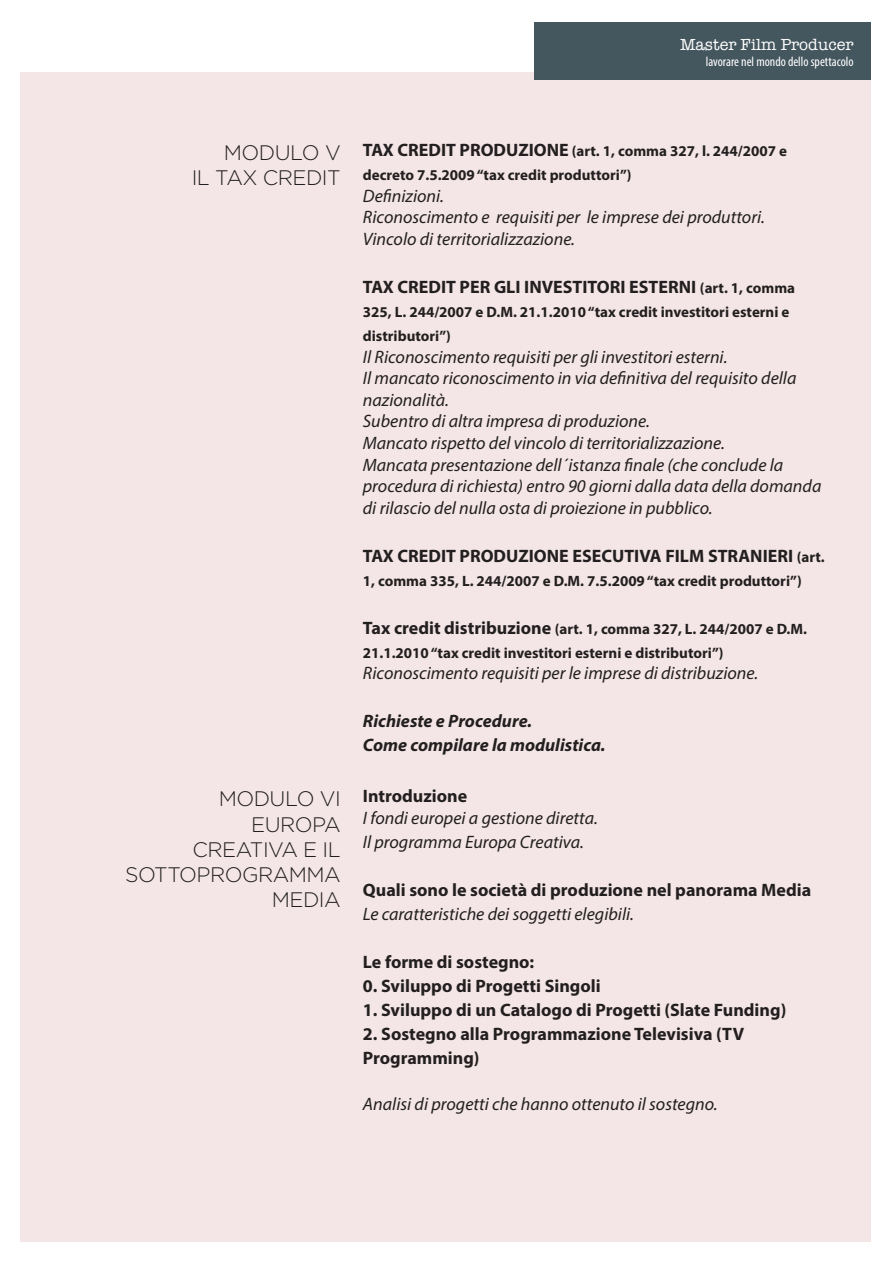
<style>
.page{position:relative;width:893px;height:1263px;background:#fff}
.page>*{position:absolute;margin:0;border:0;box-sizing:border-box;transform-origin:0 0}
.t1{font:300 21px/25.2px "Gotham HTF";letter-spacing:-.025em;color:#231f20;text-align:right}
.t2{font:italic 18px/21.6px "Myriad Pro";color:#231f20}
.t3{font:700 18px/24px "Myriad Pro";color:#231f20}
.t4{font:italic 700 18px "Myriad Pro";color:#231f20}
.t5{font:16.5px "American Typewriter";color:#fff}
.t6{font:700 15px/24px "Myriad Pro";color:#231f20}
.t7{font:condensed 13.5px "Myriad Pro";color:#fff}
.s1{font-size:18px}
.s2{font-size:15px}
</style>
<div class="page">
<div style="left:21px;top:72px;width:850px;height:1170px;background:#f4e6e6"></div>
<div style="left:534px;top:22px;width:337px;height:57px;background:#44565e"></div>
<p class="t5" style="left:680px;top:32px;width:175px">Master Film Producer</p>
<p class="t7" style="left:706px;top:53px;width:149px">lavorare nel mondo dello spettacolo</p>
<p class="t1" style="left:224px;top:140px;width:118px">MODULO V</p>
<p class="t1" style="left:192px;top:165px;width:151px">IL TAX CREDIT</p>
<p class="t1" style="left:219px;top:786px;width:124px">MODULO VI</p>
<p class="t1" style="left:125px;top:811px;width:217px">EUROPA<br>CREATIVA E IL<br>SOTTOPROGRAMMA<br>MEDIA</p>
<p class="t6" style="left:363px;top:139px;width:426px"><span class="s1">TAX CREDIT PRODUZIONE</span> (art. 1, comma 327, l. 244/2007 e decreto 7.5.2009 “tax credit produttori”)</p>
<p class="t2" style="left:363px;top:185px;width:83px">Definizioni.</p>
<p class="t2" style="left:363px;top:206px;width:404px">Riconoscimento e requisiti per le imprese dei produttori.</p>
<p class="t2" style="left:363px;top:228px;width:214px">Vincolo di territorializzazione.</p>
<p class="t3" style="left:363px;top:274px;width:434px">TAX CREDIT PER GLI INVESTITORI ESTERNI <span class="s2">(art. 1, comma</span></p>
<p class="t6" style="left:363px;top:299px;width:428px">325, L. 244/2007 e D.M. 21.1.2010 “tax credit investitori esterni e distributori”)</p>
<p class="t2" style="left:363px;top:345px;width:366px">Il Riconoscimento requisiti per gli investitori esterni.</p>
<p class="t2" style="left:363px;top:367px;width:435px">Il mancato riconoscimento in via definitiva del requisito della nazionalità.</p>
<p class="t2" style="left:363px;top:410px;width:289px">Subentro di altra impresa di produzione.</p>
<p class="t2" style="left:363px;top:432px;width:363px">Mancato rispetto del vincolo di territorializzazione.</p>
<p class="t2" style="left:363px;top:453px;width:460px">Mancata presentazione dell´istanza finale (che conclude la procedura di richiesta) entro 90 giorni dalla data della domanda di rilascio del nulla osta di proiezione in pubblico.</p>
<p class="t3" style="left:363px;top:543px;width:463px">TAX CREDIT PRODUZIONE ESECUTIVA FILM STRANIERI <span class="s2">(art.</span></p>
<p class="t6" style="left:363px;top:568px;width:440px">1, comma 335, L. 244/2007 e D.M. 7.5.2009 “tax credit produttori”)</p>
<p class="t6" style="left:363px;top:616px;width:446px"><span class="s1">Tax credit distribuzione</span> (art. 1, comma 327, L. 244/2007 e D.M.<br>21.1.2010 “tax credit investitori esterni e distributori”)</p>
<p class="t2" style="left:363px;top:662px;width:397px">Riconoscimento requisiti per le imprese di distribuzione.</p>
<p class="t4" style="left:363px;top:710px;width:171px">Richieste e Procedure.</p>
<p class="t4" style="left:363px;top:734px;width:244px">Come compilare la modulistica.</p>
<p class="t3" style="left:363px;top:784px;width:106px">Introduzione</p>
<p class="t2" style="left:363px;top:807px;width:237px">I fondi europei a gestione diretta.</p>
<p class="t2" style="left:363px;top:831px;width:223px">Il programma Europa Creativa.</p>
<p class="t3" style="left:363px;top:877px;width:450px">Quali sono le società di produzione nel panorama Media</p>
<p class="t2" style="left:363px;top:903px;width:273px">Le caratteristiche dei soggetti elegibili.</p>
<p class="t3" style="left:363px;top:949px;width:173px">Le forme di sostegno:</p>
<p class="t3" style="left:363px;top:973px;width:239px">0. Sviluppo di Progetti Singoli</p>
<p class="t3" style="left:363px;top:997px;width:425px">1. Sviluppo di un Catalogo di Progetti (Slate Funding)</p>
<p class="t3" style="left:363px;top:1021px;width:383px">2. Sostegno alla Programmazione Televisiva (TV<br>Programming)</p>
<p class="t2" style="left:363px;top:1092px;width:356px">Analisi di progetti che hanno ottenuto il sostegno.</p>
</div>
